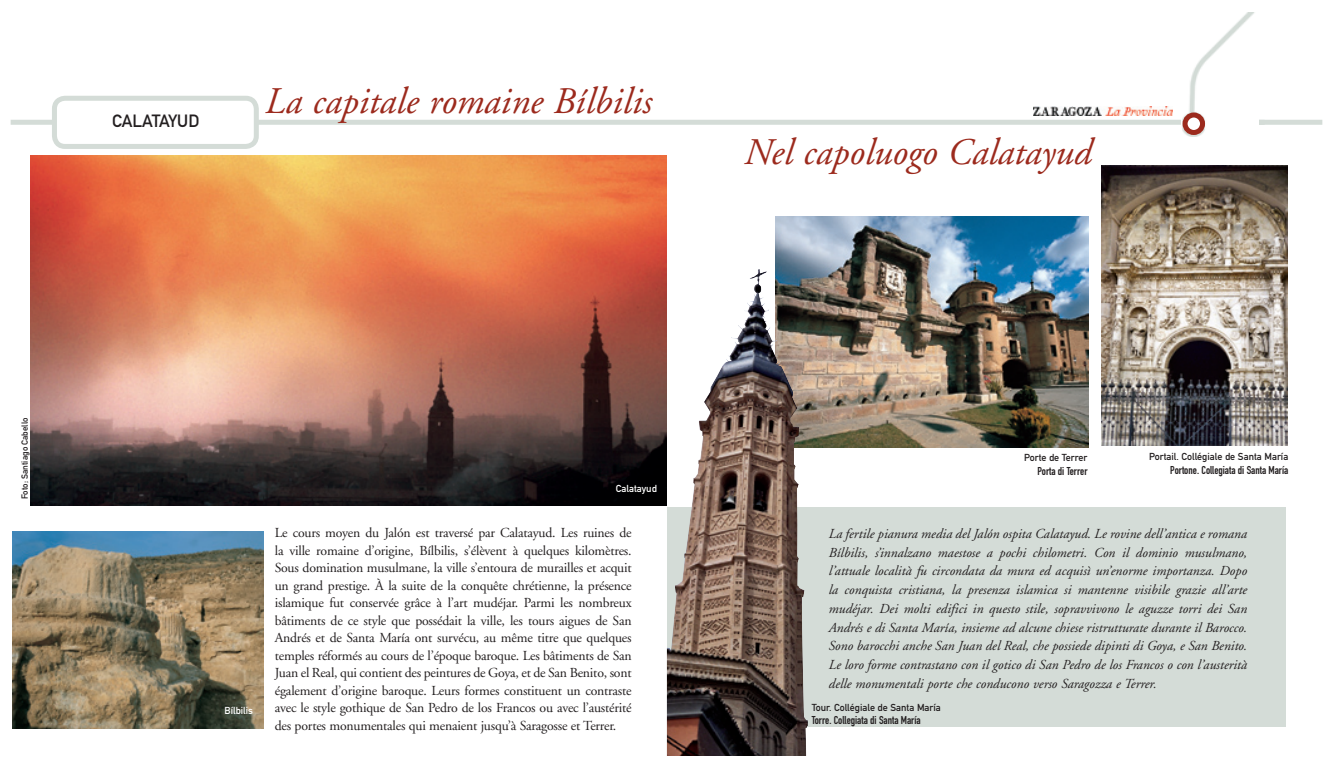
<style>
.page{position:relative;width:1333px;height:766px;background:#fff}
.page>*{position:absolute;margin:0;border:0;box-sizing:border-box;transform-origin:0 0}
.t1{font:italic 37.5px "Adobe Garamond";color:#9c2a1d}
.t2{font:17.5px "DIN Mittelschrift";color:#231f20}
.t3{font:13.75px/17.5px "Adobe Garamond";letter-spacing:-.015em;color:#231f20;text-align:justify}
.t4{font:italic 13.75px/18.8px "Adobe Garamond";color:#231f20;text-align:justify}
.t5{font:11.25px "DIN Engschrift";color:#231f20}
.t6{font:10px "DIN Mittelschrift";color:#231f20}
.t7{font:10px "DIN Mittelschrift";color:#fff}
.t8{font:8.75px "DIN Mittelschrift";color:#231f20}
</style>
<div class="page">
<img style="left:31px;top:155px;width:635px;height:350px">
<div style="left:11px;top:120px;width:1311px;height:5px;background:#d4dcd7"></div>
<img style="left:1181px;top:12px;width:77px;height:124px">
<svg style="left:1184px;top:115px;width:18px;height:17px"></svg>
<div style="left:1182px;top:112px;width:22px;height:23px;border:5px solid #9c2a1d;border-radius:50%"></div>
<img style="left:1101px;top:165px;width:185px;height:280px">
<div style="left:667px;top:507px;width:618px;height:219px;background:#d4dcd7"></div>
<img style="left:775px;top:216px;width:312px;height:231px">
<div style="left:54px;top:98px;width:202px;height:48px;background:#fff;border-radius:11px"></div>
<div style="left:52px;top:96px;width:207px;height:53px;border:5px solid #d4dcd7;border-radius:11px"></div>
<img style="left:12px;top:531px;width:251px;height:197px">
<img style="left:666px;top:269px;width:142px;height:486px">
<img style="left:1033px;top:106px;width:139px;height:9px">
<p class="t2" style="left:112px;top:110px;width:89px">CALATAYUD</p>
<p class="t1" style="left:263px;top:81px;width:388px">La capitale romaine Bílbilis</p>
<p class="t1" style="left:742px;top:132px;width:349px">Nel capoluogo Calatayud</p>
<p class="t8" style="left:20px;top:499px;width:83px;rotate:-90deg">Foto; Santiago Cabello</p>
<p class="t7" style="left:616px;top:482px;width:42px">Calatayud</p>
<p class="t6" style="left:1023px;top:451px;width:65px">Porte de Terrer</p>
<p class="t5" style="left:1037px;top:464px;width:52px">Porta di Terrer</p>
<p class="t6" style="left:1148px;top:451px;width:141px">Portail. Collégiale de Santa María</p>
<p class="t5" style="left:1170px;top:463px;width:120px">Portone. Collegiata di Santa María</p>
<p class="t3" style="left:275px;top:524px;width:358px">Le cours moyen du Jalón est traversé par Calatayud. Les ruines de la ville romaine d’origine, Bílbilis, s’élèvent à quelques kilomètres.<br>Sous domination musulmane, la ville s’entoura de murailles et acquit un grand prestige. À la suite de la conquête chrétienne, la présence islamique fut conservée grâce à l’art mudéjar. Parmi les nombreux bâtiments de ce style que possédait la ville, les tours aigues de San Andrés et de Santa María ont survécu, au même titre que quelques temples réformés au cours de l’époque baroque. Les bâtiments de San Juan el Real, qui contient des peintures de Goya, et de San Benito, sont également d’origine baroque. Leurs formes constituent un contraste avec le style gothique de San Pedro de los Francos ou avec l’austérité des portes monumentales qui menaient jusqu’à Saragosse et Terrer.</p>
<p class="t4" style="left:828px;top:524px;width:420px">La fertile pianura media del Jalón ospita Calatayud. Le rovine dell’antica e romana Bílbilis, s’innalzano maestose a pochi chilometri. Con il dominio musulmano, l’attuale località fu circondata da mura ed acquisì un’enorme importanza. Dopo la conquista cristiana, la presenza islamica si mantenne visibile grazie all’arte mudéjar. Dei molti edifici in questo stile, sopravvivono le aguzze torri dei San Andrés e di Santa María, insieme ad alcune chiese ristrutturate durante il Barocco.<br>Sono barocchi anche San Juan del Real, che possiede dipinti di Goya, e San Benito.<br>Le loro forme contrastano con il gotico di San Pedro de los Francos o con l’austerità delle monumentali porte che conducono verso Saragozza e Terrer.</p>
<p class="t7" style="left:224px;top:704px;width:30px">Bílbilis</p>
<p class="t6" style="left:811px;top:701px;width:131px">Tour. Collégiale de Santa María</p>
<p class="t5" style="left:811px;top:713px;width:110px">Torre. Collegiata di Santa María</p>
</div>
